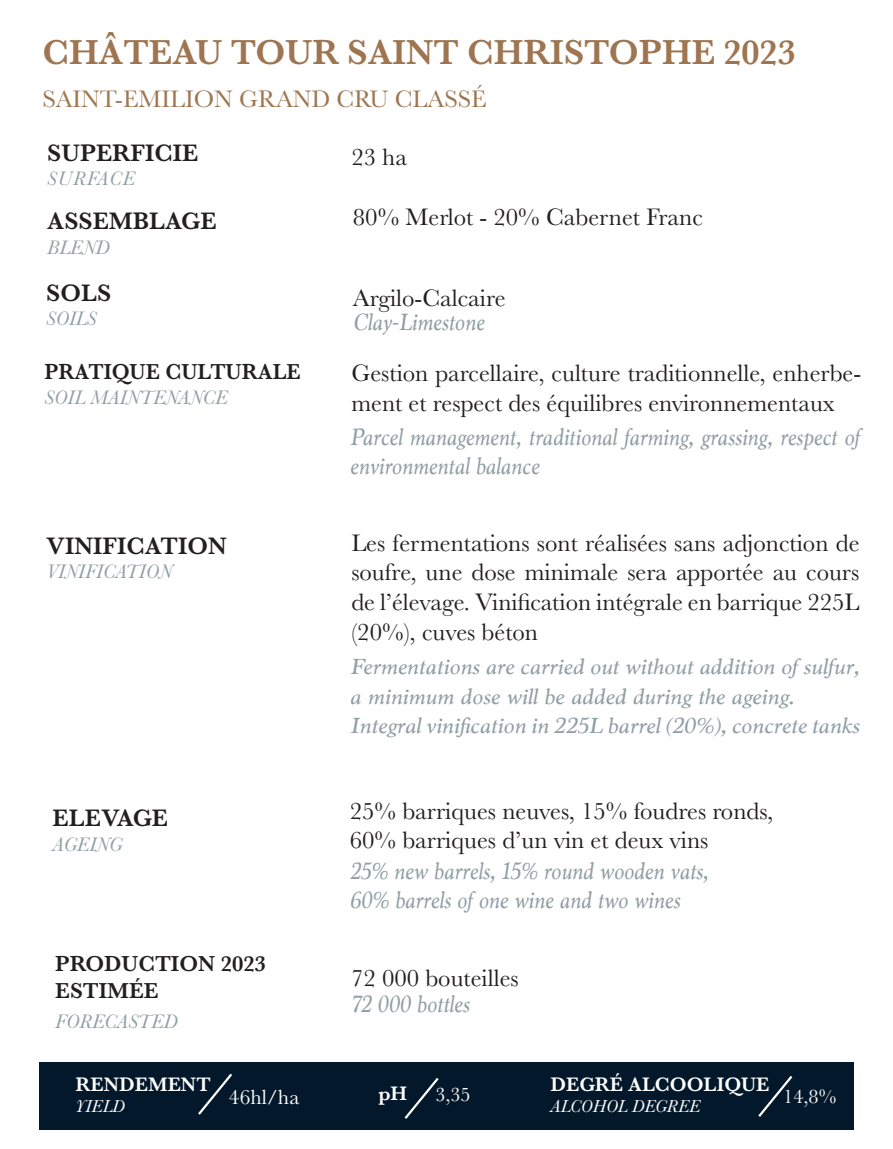
<style>
.page{position:relative;width:893px;height:1149px;background:#fff}
.page>*{position:absolute;margin:0;border:0;box-sizing:border-box;transform-origin:0 0}
.t1{font:600 36px "Baskerville";color:#9e7550}
.t2{font:24.75px/29.7px "Baskerville";color:#231f20}
.t3{font:italic 24.75px/29.7px "Marion";color:#919fa4}
.t4{font:600 24.75px "Baskerville";color:#231f20}
.t5{font:24.75px "Baskerville";color:#9e7650}
.t6{font:italic 24.75px "Marion";color:#919fa3}
.t7{font:italic 22.95px/29.7px "Marion";color:#919fa4;scale:1.16 1}
.t8{font:600 22.5px "Baskerville";color:#231f20}
.t9{font:600 22.5px "Baskerville";color:#231f20;scale:.96 1}
.t10{font:21.38px "Baskerville";color:#fff}
.t11{font:italic 20.25px "Baskerville";color:#919fa3}
.t12{font:600 20.25px "Baskerville";color:#fff}
.t13{font:20.25px "Baskerville";color:#fff}
.t14{font:italic 20.25px "Baskerville";letter-spacing:.05em;color:#919fa3}
.t15{font:italic 18px "Baskerville";color:#fff}
</style>
<div class="page">
<div style="left:39px;top:1061px;width:815px;height:68px;background:#03192b"></div>
<svg style="left:198px;top:1073px;width:34px;height:42px"></svg>
<svg style="left:404px;top:1078px;width:35px;height:41px"></svg>
<svg style="left:758px;top:1076px;width:35px;height:41px"></svg>
<p class="t1" style="left:42px;top:27px;width:755px">CHÂTEAU TOUR SAINT CHRISTOPHE 2023</p>
<p class="t5" style="left:42px;top:83px;width:446px">SAINT-EMILION GRAND CRU CLASSÉ</p>
<p class="t4" style="left:47px;top:135px;width:153px">SUPERFICIE</p>
<p class="t14" style="left:47px;top:165px;width:89px">SURFACE</p>
<p class="t4" style="left:47px;top:204px;width:171px">ASSEMBLAGE</p>
<p class="t11" style="left:47px;top:233px;width:64px">BLEND</p>
<p class="t4" style="left:46px;top:275px;width:66px">SOLS</p>
<p class="t11" style="left:46px;top:305px;width:52px">SOILS</p>
<p class="t9" style="left:45px;top:356px;width:268px">PRATIQUE CULTURALE</p>
<p class="t11" style="left:45px;top:383px;width:184px">SOIL MAINTENANCE</p>
<p class="t2" style="left:351px;top:143px;width:57px">23 ha</p>
<p class="t2" style="left:353px;top:202px;width:351px">80% Merlot - 20% Cabernet Franc</p>
<p class="t2" style="left:353px;top:284px;width:154px">Argilo-Calcaire</p>
<p class="t6" style="left:353px;top:306px;width:133px">Clay-Limestone</p>
<p class="t2" style="left:351px;top:358px;width:511px">Gestion parcellaire, culture traditionnelle, enherbe&shy;ment et respect des équilibres environnementaux</p>
<p class="t4" style="left:46px;top:528px;width:182px">VINIFICATION</p>
<p class="t11" style="left:46px;top:558px;width:127px">VINIFICATION</p>
<p class="t4" style="left:53px;top:800px;width:117px">ELEVAGE</p>
<p class="t11" style="left:53px;top:830px;width:71px">AGEING</p>
<p class="t8" style="left:55px;top:947px;width:212px">PRODUCTION 2023</p>
<p class="t8" style="left:55px;top:974px;width:105px">ESTIMÉE</p>
<p class="t11" style="left:55px;top:1007px;width:124px">FORECASTED</p>
<p class="t3" style="left:350px;top:421px;width:511px">Parcel management, traditional farming, grassing, respect of environmental balance</p>
<p class="t2" style="left:351px;top:528px;width:510px;text-align:justify">Les fermentations sont réalisées sans adjonction de soufre, une dose minimale sera apportée au cours de l’élevage. Vinification intégrale en barrique 225L (20%), cuves béton</p>
<p class="t7" style="left:350px;top:651px;width:441px">Fermentations are carried out without addition of sulfur, a minimum dose will be added during the ageing.</p>
<p class="t7" style="left:350px;top:710px;width:441px">Integral vinification in 225L barrel (20%), concrete tanks</p>
<p class="t2" style="left:350px;top:795px;width:425px">25% barriques neuves, 15% foudres ronds,</p>
<p class="t2" style="left:350px;top:825px;width:360px">60% barriques d’un vin et deux vins</p>
<p class="t3" style="left:350px;top:855px;width:360px">25% new barrels, 15% round wooden vats,</p>
<p class="t3" style="left:350px;top:884px;width:332px">60% barrels of one wine and two wines</p>
<p class="t2" style="left:351px;top:963px;width:169px">72 000 bouteilles</p>
<p class="t3" style="left:351px;top:987px;width:120px">72 000 bottles</p>
<p class="t12" style="left:76px;top:1069px;width:137px">RENDEMENT</p>
<p class="t15" style="left:76px;top:1094px;width:51px">YIELD</p>
<p class="t10" style="left:229px;top:1083px;width:72px">46hl/ha</p>
<p class="t12" style="left:378px;top:1078px;width:30px">pH</p>
<p class="t13" style="left:435px;top:1080px;width:37px">3,35</p>
<p class="t12" style="left:550px;top:1069px;width:221px">DEGRÉ ALCOOLIQUE</p>
<p class="t15" style="left:550px;top:1094px;width:151px">ALCOHOL DEGREE</p>
<p class="t13" style="left:783px;top:1083px;width:55px">14,8%</p>
</div>
